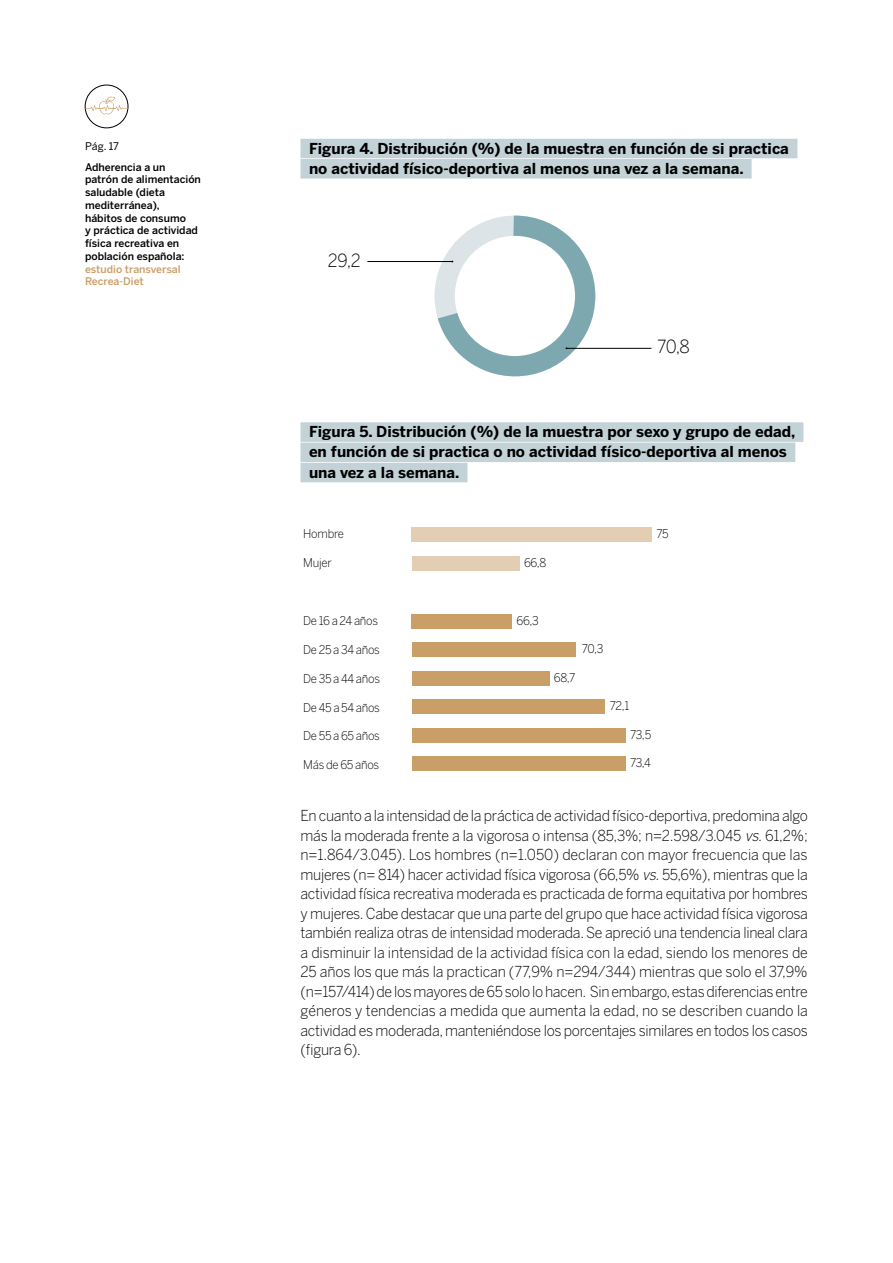
<style>
.page{position:relative;width:893px;height:1263px;background:#fff}
.page>*{position:absolute;margin:0;border:0;box-sizing:border-box;transform-origin:0 0}
.t1{font:300 18px "Benton Sans";color:#000;scale:.95 1}
.t2{font:300 15px/19.5px "Benton Sans";letter-spacing:-.02em;color:#000;text-align:justify;scale:.95 1}
.t3{font:700 15px/20.2px "Benton Sans";color:#000}
.t4{font:300 12px "Benton Sans";letter-spacing:-.02em;color:#000;scale:.95 1}
.t5{font:500 10.5px/12.8px "Benton Sans";color:#000}
.t6{font:500 10.5px/12.8px "Benton Sans";color:#ca9e67}
.t7{font:10.5px "Benton Sans";color:#000}
.s1{font-style:italic}
</style>
<div class="page">
<div style="left:85px;top:85px;width:43px;height:43px;border:1px solid #000;border-radius:50%"></div>
<svg style="left:85px;top:97px;width:43px;height:17px"></svg>
<div style="left:300px;top:139px;width:497px;height:19px;background:#c3d2d7"></div>
<div style="left:300px;top:159px;width:452px;height:20px;background:#c3d2d7"></div>
<div style="left:300px;top:422px;width:503px;height:20px;background:#c3d2d7"></div>
<div style="left:300px;top:443px;width:495px;height:19px;background:#c3d2d7"></div>
<div style="left:300px;top:463px;width:167px;height:19px;background:#c3d2d7"></div>
<div style="left:412px;top:614px;width:100px;height:14px;background:#ca9e67"></div>
<div style="left:412px;top:527px;width:240px;height:15px;background:#e4ceb3"></div>
<div style="left:412px;top:642px;width:164px;height:15px;background:#ca9e67"></div>
<div style="left:412px;top:556px;width:108px;height:15px;background:#e4ceb3"></div>
<div style="left:412px;top:670px;width:137px;height:15px;background:#ca9e67"></div>
<div style="left:412px;top:699px;width:192px;height:15px;background:#ca9e67"></div>
<div style="left:412px;top:727px;width:213px;height:15px;background:#ca9e67"></div>
<div style="left:412px;top:756px;width:213px;height:15px;background:#ca9e67"></div>
<hr style="left:367px;top:261px;width:85px;height:1px;background:#000">
<hr style="left:566px;top:348px;width:85px;height:1px;background:#000">
<svg style="left:435px;top:216px;width:160px;height:160px"></svg>
<p class="t7" style="left:85px;top:140px;width:35px">Pág. 17</p>
<p class="t3" style="left:309px;top:138px;width:481px">Figura 4. Distribución (%) de la muestra en función de si practica no actividad físico-deportiva al menos una vez a la semana.</p>
<p class="t5" style="left:85px;top:160px;width:117px">Adherencia a un patrón de alimentación saludable (dieta mediterránea),<br>hábitos de consumo<br>y práctica de actividad física recreativa en población española:</p>
<p class="t6" style="left:85px;top:262px;width:97px">estudio transversal<br>Recrea-Diet</p>
<p class="t1" style="left:328px;top:250px;width:36px">29,2</p>
<p class="t1" style="left:657px;top:336px;width:36px">70,8</p>
<p class="t3" style="left:309px;top:421px;width:488px">Figura 5. Distribución (%) de la muestra por sexo y grupo de edad, en función de si practica o no actividad físico-deportiva al menos una vez a la semana.</p>
<p class="t4" style="left:303px;top:527px;width:45px">Hombre</p>
<p class="t4" style="left:303px;top:556px;width:32px">Mujer</p>
<p class="t4" style="left:303px;top:613px;width:80px">De 16 a 24 años</p>
<p class="t4" style="left:303px;top:642px;width:82px">De 25 a 34 años</p>
<p class="t4" style="left:303px;top:671px;width:82px">De 35 a 44 años</p>
<p class="t4" style="left:303px;top:700px;width:82px">De 45 a 54 años</p>
<p class="t4" style="left:303px;top:729px;width:82px">De 55 a 65 años</p>
<p class="t4" style="left:303px;top:758px;width:82px">Más de 65 años</p>
<p class="t4" style="left:524px;top:556px;width:25px">66,8</p>
<p class="t4" style="left:656px;top:527px;width:14px">75</p>
<p class="t4" style="left:517px;top:613px;width:25px">66,3</p>
<p class="t4" style="left:582px;top:642px;width:24px">70,3</p>
<p class="t4" style="left:554px;top:670px;width:24px">68,7</p>
<p class="t4" style="left:610px;top:699px;width:22px">72,1</p>
<p class="t4" style="left:630px;top:727px;width:24px">73,5</p>
<p class="t4" style="left:630px;top:756px;width:23px">73,4</p>
<p class="t2" style="left:300px;top:806px;width:536px">En cuanto a la intensidad de la práctica de actividad físico-deportiva, predomina algo más la moderada frente a la vigorosa o intensa (85,3%; n=2.598/3.045 <span class="s1">vs.</span>61,2%; n=1.864/3.045). Los hombres (n=1.050) declaran con mayor frecuencia que las mujeres (n= 814) hacer actividad física vigorosa (66,5% <span class="s1">vs.</span>55,6%), mientras que la actividad física recreativa moderada es practicada de forma equitativa por hombres y mujeres. Cabe destacar que una parte del grupo que hace actividad física vigorosa también realiza otras de intensidad moderada. Se apreció una tendencia lineal clara a disminuir la intensidad de la actividad física con la edad, siendo los menores de 25 años los que más la practican (77,9% n=294/344) mientras que solo el 37,9% (n=157/414) de los mayores de 65 solo lo hacen. Sin embargo, estas diferencias entre géneros y tendencias a medida que aumenta la edad, no se describen cuando la actividad es moderada, manteniéndose los porcentajes similares en todos los casos (figura 6).</p>
</div>
